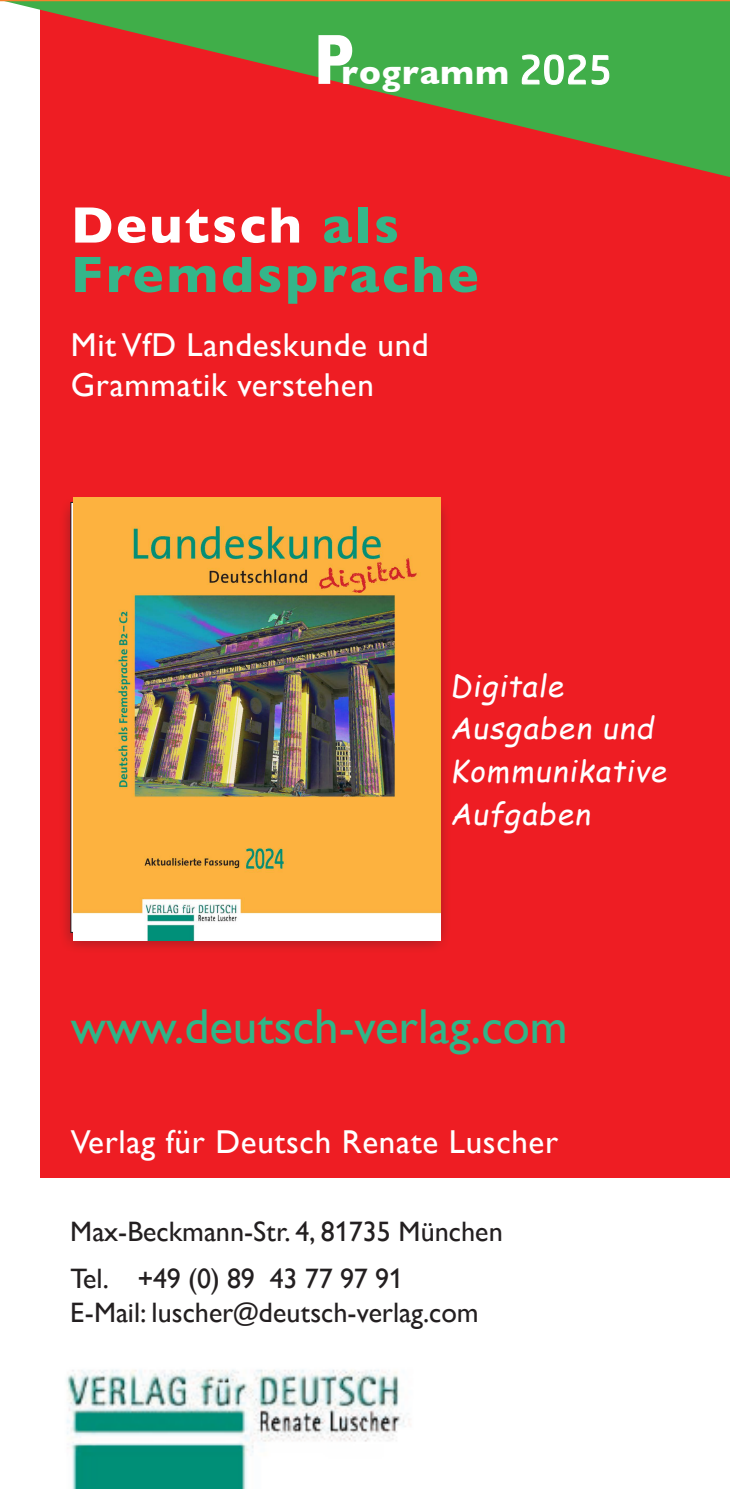
<style>
.page{position:relative;width:730px;height:1489px;background:#fff}
.page>*{position:absolute;margin:0;border:0;box-sizing:border-box;transform-origin:0 0}
.t1{font:700 51.75px/49.5px "Gill Sans";letter-spacing:.06em;color:#34b68a}
.t2{font:49px "Gill Sans";color:#30b588}
.t3{font:700 34.25px "Gill Sans";letter-spacing:.025em;color:#fff}
.t4{font:33px/39.8px "Gill Sans";letter-spacing:.02em;color:#fff}
.t5{font:30px/42.8px "Comic Sans MS";color:#fff}
.t6{font:28px/47px "Gill Sans Nova";color:#231f20}
.s1{font-size:72px}
.s2{font-family:"HP Simplified Hans";font-weight:400;font-size:40px}
.s3{color:#fff}
</style>
<div class="page">
<div style="left:41px;top:0;width:689px;height:1176px;background:#ee1d23"></div>
<img style="left:66px;top:1369px;width:345px;height:119px">
<svg style="left:0;top:0;width:730px;height:185px"></svg>
<div style="left:58px;top:495px;width:393px;height:457px;background:#231f20;opacity:.5"></div>
<img style="left:73px;top:498px;width:368px;height:442px">
<p class="t3" style="left:314px;top:45px;width:299px"><span class="s1">P</span>rogramm <span class="s2">2025</span></p>
<h1 class="t1" style="left:71px;top:199px;width:409px"><span class="s3">Deutsch</span> als<br>Fremdsprache</h1>
<p class="t4" style="left:71px;top:324px;width:359px">Mit VfD Landeskunde und<br>Grammatik verstehen</p>
<p class="t5" style="left:450px;top:663px;width:223px">Digitale<br>Ausgaben und<br>Kommunikative<br>Aufgaben</p>
<h2 class="t2" style="left:71px;top:997px;width:498px">www.deutsch-verlag.com</h2>
<p class="t4" style="left:71px;top:1121px;width:489px">Verlag für Deutsch Renate Luscher</p>
<p class="t6" style="left:70px;top:1208px;width:434px">Max-Beckmann-Str. 4, 81735 München<br>Tel. +49 (0) 89 43 77 97 91</p>
<p class="t6" style="left:70px;top:1288px;width:410px">E-Mail: luscher@deutsch-verlag.com</p>
</div>
